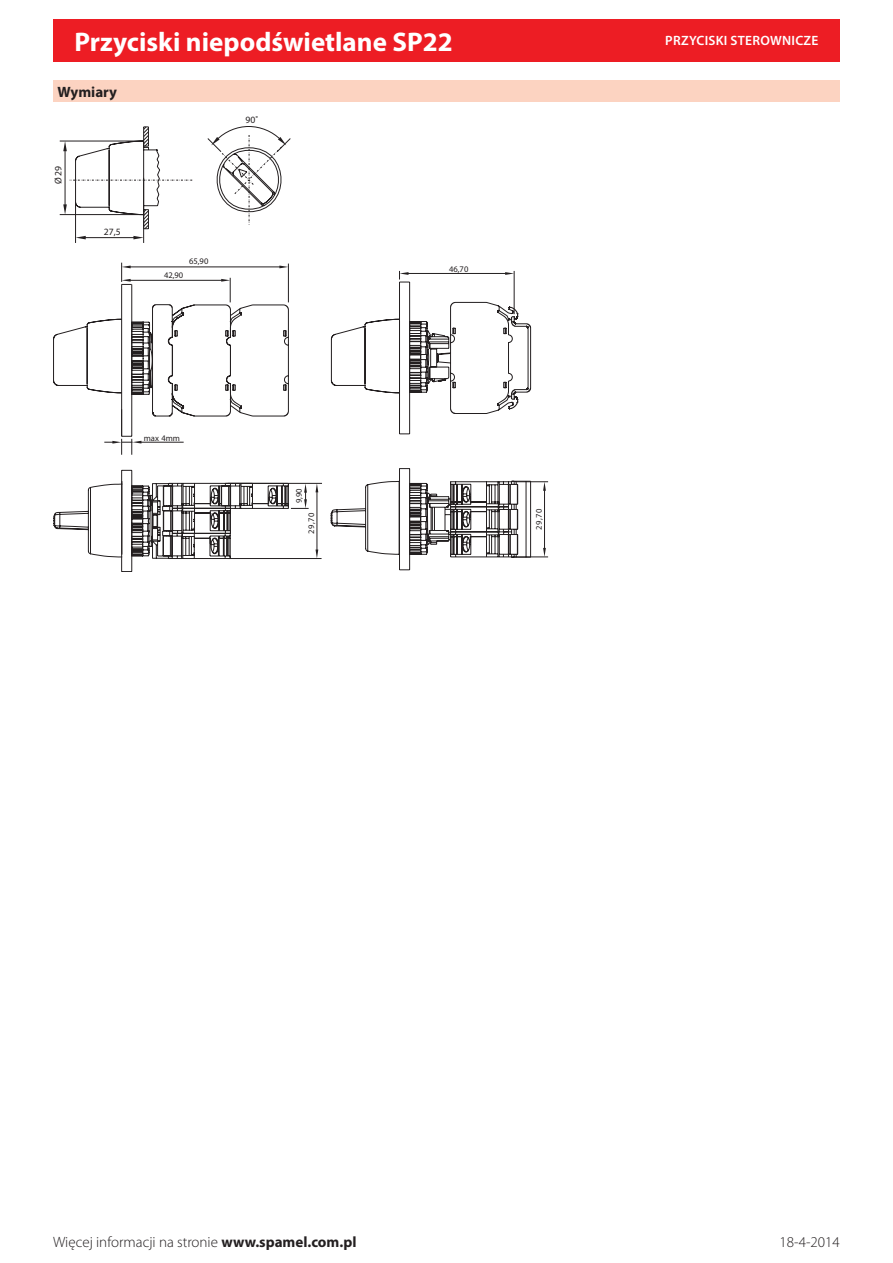
<style>
.page{position:relative;width:893px;height:1263px;background:#fff}
.page>*{position:absolute;margin:0;border:0;box-sizing:border-box;transform-origin:0 0}
.t1{font:700 27px "Myriad Pro";color:#fff}
.t2{font:300 15px "Myriad Pro";color:#231f20}
.Überschrift{font:700 15px "Myriad Pro";color:#231f20}
.t3{font:600 13.5px "Myriad Pro";letter-spacing:.02em;color:#fff}
.Cecha_Wymiary{font:9.6px "Myriad Pro";color:#231f20}
.Cecha_Wymiary-2{font:8.55px "Myriad Pro";color:#231f20}
.s1{font-weight:700}
</style>
<div class="page">
<div style="left:53px;top:19px;width:787px;height:43px;background:#ed1d24"></div>
<div style="left:53px;top:81px;width:787px;height:21px;background:#fcd3c1"></div>
<hr style="left:60px;top:141px;width:84px;height:1px;background:#231f20">
<hr style="left:60px;top:214px;width:84px;height:1px;background:#231f20">
<svg style="left:63px;top:126px;width:228px;height:117px"></svg>
<hr style="left:544px;top:490px;width:1px;height:59px;background:#231f20">
<hr style="left:515px;top:557px;width:33px;height:1px;background:#231f20">
<hr style="left:515px;top:481px;width:33px;height:1px;background:#231f20">
<svg style="left:543px;top:482px;width:3px;height:9px"></svg>
<svg style="left:543px;top:548px;width:3px;height:9px"></svg>
<svg style="left:53px;top:263px;width:478px;height:309px"></svg>
<h1 class="t1" style="left:74px;top:24px;width:380px">Przyciski niepodświetlane SP22</h1>
<p class="Überschrift" style="left:57px;top:82px;width:61px">Wymiary</p>
<p class="Cecha_Wymiary" style="left:52px;top:184px;width:19px;rotate:-90deg">Ø29</p>
<p class="Cecha_Wymiary" style="left:104px;top:226px;width:18px">27,5</p>
<p class="Cecha_Wymiary" style="left:245px;top:114px;width:14px">90˚</p>
<p class="Cecha_Wymiary-2" style="left:189px;top:255px;width:21px">65,90</p>
<p class="Cecha_Wymiary-2" style="left:164px;top:270px;width:21px">42,90</p>
<p class="Cecha_Wymiary-2" style="left:449px;top:263px;width:21px">46,70</p>
<p class="Cecha_Wymiary-2" style="left:144px;top:432px;width:38px">max 4mm</p>
<p class="Cecha_Wymiary-2" style="left:294px;top:503px;width:16px;rotate:-90deg">9,90</p>
<p class="Cecha_Wymiary-2" style="left:306px;top:534px;width:23px;rotate:-90deg">07, 92</p>
<p class="Cecha_Wymiary-2" style="left:534px;top:530px;width:23px;rotate:-90deg">07, 92</p>
<p class="t3" style="left:665px;top:32px;width:155px">PRZYCISKI STEROWNICZE</p>
<p class="t2" style="left:53px;top:1234px;width:305px">Więcej informacji na stronie <span class="s1">www.spamel.com.pl</span></p>
<p class="t2" style="left:780px;top:1234px;width:62px">18-4-2014</p>
</div>
